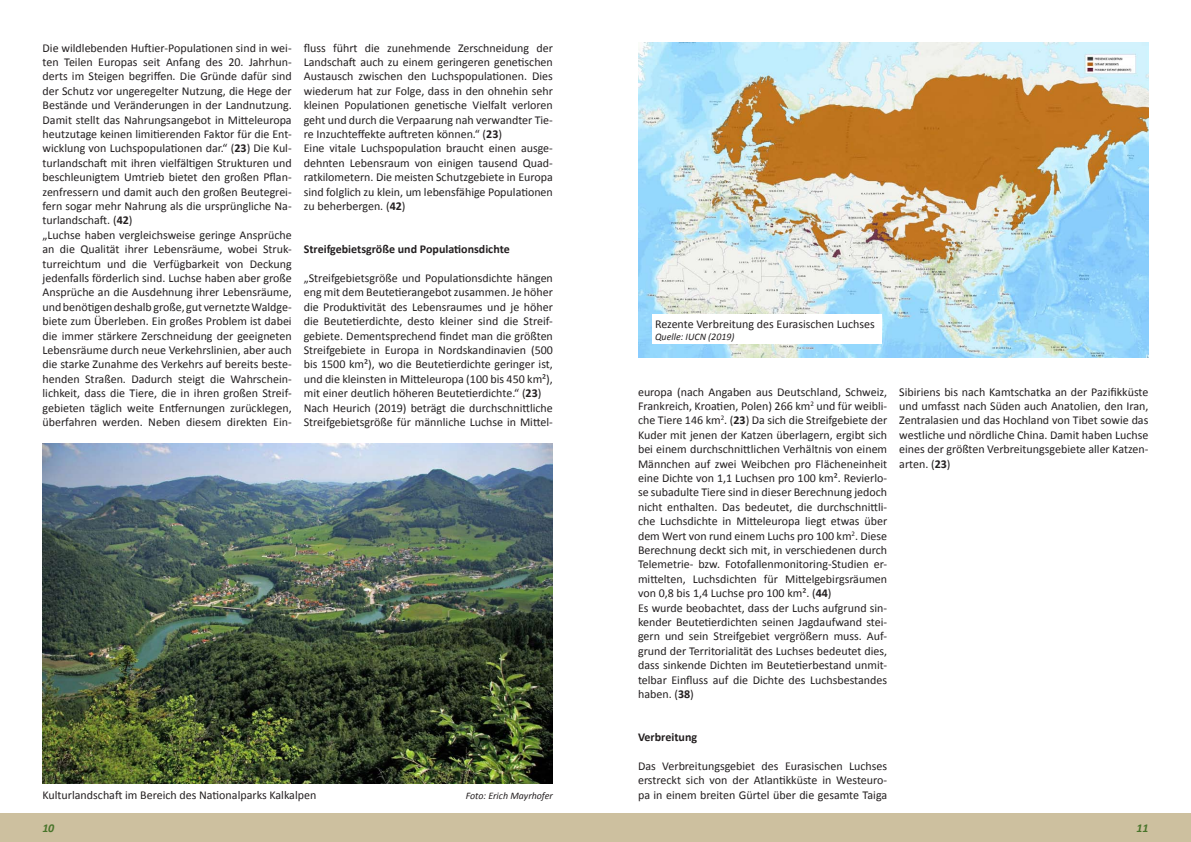
<style>
.page{position:relative;width:1191px;height:842px;background:#fff}
.page>*{position:absolute;margin:0;border:0;box-sizing:border-box;transform-origin:0 0}
.t1{font:12px/14.4px "Calibri";color:#231f20}
.t2{font:700 12px "Calibri";color:#231f20}
.t3{font:italic 700 12px "Calibri";color:#48742a}
.t4{font:italic 10px "Calibri";color:#231f20}
.s1{font-weight:700}
</style>
<div class="page">
<div style="left:0;top:814px;width:420px;height:28px;background:#cdc09f"></div>
<div style="left:346px;top:814px;width:249px;height:28px;background:#cdc09f"></div>
<div style="left:595px;top:814px;width:596px;height:28px;background:#cdc09f"></div>
<img style="left:638px;top:43px;width:510px;height:315px">
<img style="left:43px;top:443px;width:510px;height:340px">
<div style="left:652px;top:315px;width:230px;height:29px;background:#fff"></div>
<p class="t1" style="left:43px;top:40px;width:251px">Die wildlebenden Huftier-Populationen sind in wei&shy;ten Teilen Europas seit Anfang des 20. Jahrhun&shy;derts im Steigen begriffen. Die Grü nde dafü r sind der Schutz vor ungeregelter Nutzung, die Hege der Bestände und Veränderungen in der Landnutzung.<br>Damit stellt das Nahrungsangebot in Mitteleuropa heutzutage keinen limitierenden Faktor fü r die Ent&shy;wicklung von Luchspopulationen dar.“ (<span class="s1">23</span>) Die Kul&shy;turlandschaft mit ihren vielfältigen Strukturen und beschleunigtem Umtrieb bietet den großen Pflan&shy;zenfressern und damit auch den großen Beutegrei&shy;fern sogar mehr Nahrung als die ursprü ngliche Na&shy;turlandschaft. (<span class="s1">42</span>)<br>„Luchse haben vergleichsweise geringe Ansprüche an die Qualität ihrer Lebensräume, wobei Struk&shy;turreichtum und die Verfügbarkeit von Deckung jedenfalls förderlich sind. Luchse haben aber große Ansprüche an die Ausdehnung ihrer Lebensräume, und benötigen deshalb große, gut vernetzte Waldge&shy;biete zum Überleben. Ein großes Problem ist dabei die immer stärkere Zerschneidung der geeigneten Lebensräume durch neue Verkehrslinien, aber auch die starke Zunahme des Verkehrs auf bereits beste&shy;henden Straßen. Dadurch steigt die Wahrschein&shy;lichkeit, dass die Tiere, die in ihren großen Streif&shy;gebieten täglich weite Entfernungen zurücklegen, überfahren werden. Neben diesem direkten Ein-</p>
<p class="t1" style="left:304px;top:40px;width:251px">fluss fü hrt die zunehmende Zerschneidung der Landschaft auch zu einem geringeren genetischen Austausch zwischen den Luchspopulationen. Dies wiederum hat zur Folge, dass in den ohnehin sehr kleinen Populationen genetische Vielfalt verloren geht und durch die Verpaarung nah verwandter Tie&shy;re Inzuchteffekte auftreten können.“ (<span class="s1">23</span>)<br>Eine vitale Luchspopulation braucht einen ausge&shy;dehnten Lebensraum von einigen tausend Quad&shy;ratkilometern. Die meisten Schutzgebiete in Europa sind folglich zu klein, um lebensfähige Populationen zu beherbergen. (<span class="s1">42</span>)</p>
<p class="t2" style="left:304px;top:242px;width:207px">Streifgebietsgröße und Populationsdichte</p>
<p class="t1" style="left:304px;top:270px;width:251px">„Streifgebietsgröße und Populationsdichte hängen eng mit dem Beutetierangebot zusammen. Je höher die Produktivität des Lebensraumes und je höher die Beutetierdichte, desto kleiner sind die Streif&shy;gebiete. Dementsprechend findet man die größten Streifgebiete in Europa in Nordskandinavien (500 bis 1500 km²), wo die Beutetierdichte geringer ist, und die kleinsten in Mitteleuropa (100 bis 450 km²), mit einer deutlich höheren Beutetierdichte.“ (<span class="s1">23</span>)<br>Nach Heurich (2019) beträgt die durchschnittliche Streifgebietsgröße für männliche Luchse in Mittel-</p>
<p class="t1" style="left:655px;top:316px;width:221px">Rezente Verbreitung des Eurasischen Luchses</p>
<p class="t4" style="left:655px;top:330px;width:81px">Quelle: IUCN (2019)</p>
<p class="t1" style="left:638px;top:384px;width:251px">europa (nach Angaben aus Deutschland, Schweiz, Frankreich, Kroatien, Polen) 266 km<sup>2</sup> und für weibli&shy;che Tiere 146 km<sup>2</sup>. (<span class="s1">23</span>) Da sich die Streifgebiete der Kuder mit jenen der Katzen überlagern, ergibt sich bei einem durchschnittlichen Verhältnis von einem Männchen auf zwei Weibchen pro Flächeneinheit eine Dichte von 1,1 Luchsen pro 100 km². Revierlo&shy;se subadulte Tiere sind in dieser Berechnung jedoch nicht enthalten. Das bedeutet, die durchschnittli&shy;che Luchsdichte in Mitteleuropa liegt etwas über dem Wert von rund einem Luchs pro 100 km<sup>2</sup>. Diese Berechnung deckt sich mit, in verschiedenen durch Telemetrie- bzw. Fotofallenmonitoring-Studien er&shy;mittelten, Luchsdichten für Mittelgebirgsräumen von 0,8 bis 1,4 Luchse pro 100 km². (<span class="s1">44</span>)<br>Es wurde beobachtet, dass der Luchs aufgrund sin&shy;kender Beutetierdichten seinen Jagdaufwand stei&shy;gern und sein Streifgebiet vergrößern muss. Auf&shy;grund der Territorialität des Luchses bedeutet dies, dass sinkende Dichten im Beutetierbestand unmit&shy;telbar Einfluss auf die Dichte des Luchsbestandes haben. (<span class="s1">38</span>)</p>
<p class="t2" style="left:638px;top:730px;width:61px">Verbreitung</p>
<p class="t1" style="left:638px;top:758px;width:251px">Das Verbreitungsgebiet des Eurasischen Luchses erstreckt sich von der Atlantikküste in Westeuro-</p>
<p class="t1" style="left:43px;top:788px;width:275px">Kulturlandschaft im Bereich des Nationalparks Kalkalpen</p>
<p class="t4" style="left:466px;top:790px;width:89px">Foto: Erich Mayrhofer</p>
<p class="t1" style="left:638px;top:787px;width:251px">pa in einem breiten Gü rtel ü ber die gesamte Taiga</p>
<p class="t1" style="left:899px;top:384px;width:251px;text-align:justify">Sibiriens bis nach Kamtschatka an der Pazifikküste und umfasst nach Süden auch Anatolien, den Iran, Zentralasien und das Hochland von Tibet sowie das westliche und nördliche China. Damit haben Luchse eines der größten Verbreitungsgebiete aller Katzen&shy;arten. (<span class="s1">23</span>)</p>
<p class="t3" style="left:43px;top:820px;width:13px">10</p>
<p class="t3" style="left:1136px;top:820px;width:13px">11</p>
</div>
